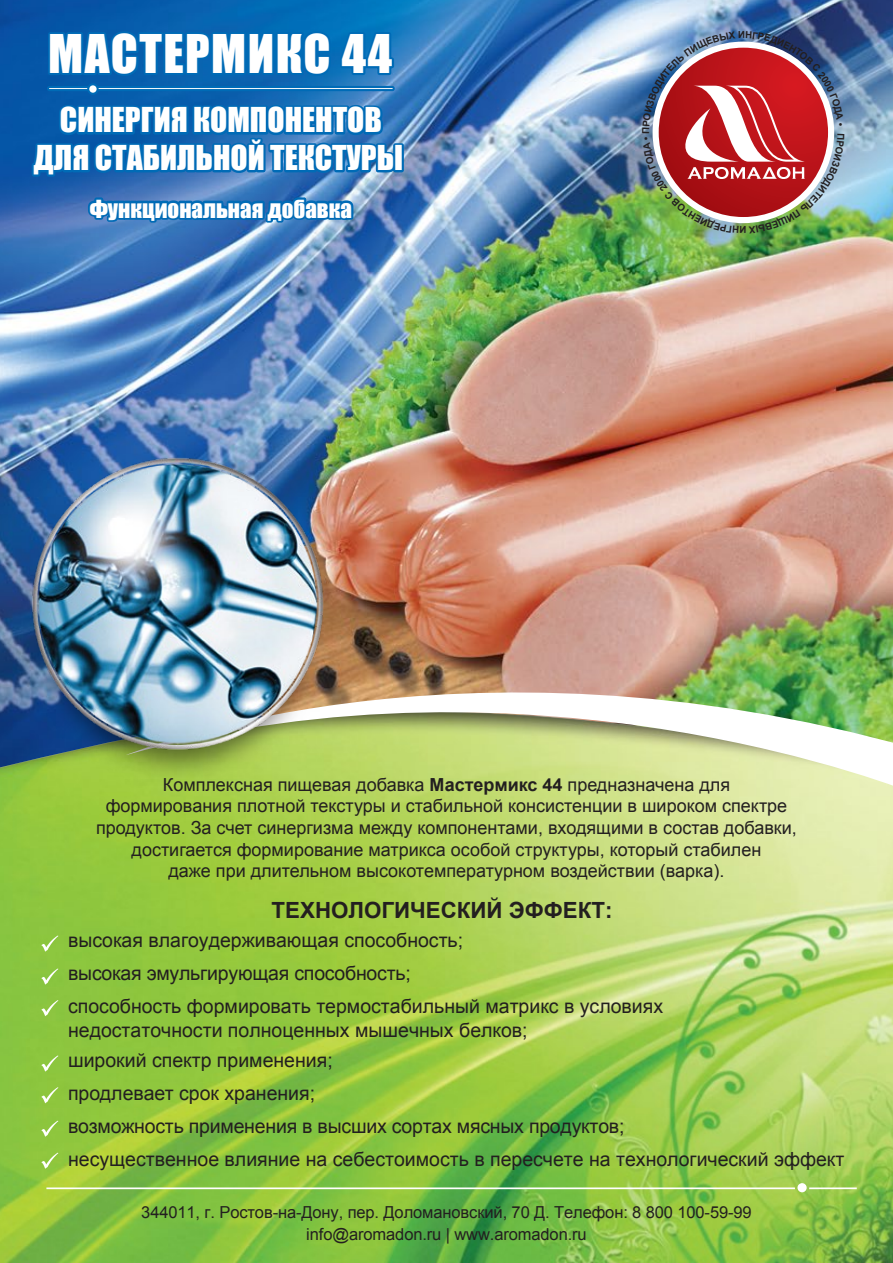
<style>
.page{position:relative;width:893px;height:1263px;background:#fff}
.page>*{position:absolute;margin:0;border:0;box-sizing:border-box;transform-origin:0 0}
.t1{font:48.9px "Impact";letter-spacing:.03em;color:#fff}
.t2{font:31.5px/37.8px "Impact";color:#fff;text-align:center}
.t3{font:22.95px "Impact";color:#fff}
.t4{font:700 22.35px "Arial";color:#231f20}
.t5{font:19.5px/33px "Arial";color:#231f20}
.t6{font:18px/21.6px "Arial";color:#231f20;text-align:center}
.t7{font:16.5px/21.9px "Arial";letter-spacing:-.005em;color:#231f20;text-align:center}
.s1{font-weight:700}
</style>
<div class="page">
<img style="left:0;top:0;width:893px;height:711px">
<img style="left:0;top:711px;width:893px;height:552px">
<img style="left:342px;top:619px;width:551px;height:174px">
<svg style="left:46px;top:1187px;width:749px;height:2px"></svg>
<svg style="left:809px;top:1187px;width:48px;height:2px"></svg>
<div style="left:797px;top:1183px;width:10px;height:9px;background:#fff;border-radius:50%"></div>
<svg style="left:41px;top:935px;width:17px;height:17px"></svg>
<svg style="left:41px;top:968px;width:17px;height:17px"></svg>
<svg style="left:41px;top:1000px;width:17px;height:16px"></svg>
<svg style="left:41px;top:1055px;width:17px;height:16px"></svg>
<svg style="left:41px;top:1087px;width:17px;height:16px"></svg>
<svg style="left:41px;top:1152px;width:17px;height:17px"></svg>
<svg style="left:41px;top:1120px;width:17px;height:17px"></svg>
<img style="left:18px;top:492px;width:324px;height:301px">
<img style="left:13px;top:441px;width:325px;height:331px">
<img style="left:30px;top:0;width:376px;height:492px">
<div style="left:89px;top:85px;width:8px;height:8px;background:#fff;border-radius:50%"></div>
<img style="left:642px;top:31px;width:202px;height:202px">
<h1 class="t1" style="left:48px;top:16px;width:346px">МАСТЕРМИКС 44</h1>
<h2 class="t2" style="left:33px;top:100px;width:371px">СИНЕРГИЯ КОМПОНЕНТОВ<br>ДЛЯ СТАБИЛЬНОЙ ТЕКСТУРЫ</h2>
<p class="t3" style="left:90px;top:191px;width:264px">Функциональная добавка</p>
<p class="t6" style="left:96px;top:774px;width:702px">Комплексная пищевая добавка <span class="s1">Мастермикс 44</span> предназначена для<br>формирования плотной текстуры и стабильной консистенции в широком спектре продуктов. За счет синергизма между компонентами, входящими в состав добавки, достигается формирование матрикса особой структуры, который стабилен<br>даже при длительном высокотемпературном воздействии (варка).</p>
<p class="t4" style="left:272px;top:895px;width:342px">ТЕХНОЛОГИЧЕСКИЙ ЭФФЕКТ:</p>
<p class="t5" style="left:68px;top:924px;width:596px">высокая влагоудерживающая способность;<br>высокая эмульгирующая способность;<br>способность формировать термостабильный матрикс в условиях</p>
<p class="t5" style="left:68px;top:1015px;width:461px;line-height:30.5px">недостаточности полноценных мышечных белков; широкий спектр применения;</p>
<p class="t5" style="left:68px;top:1077px;width:778px">продлевает срок хранения;<br>возможность применения в высших сортах мясных продуктов;<br>несущественное влияние на себестоимость в пересчете на технологический эффект</p>
<p class="t7" style="left:141px;top:1201px;width:612px">344011, г. Ростов-на-Дону, пер. Доломановский, 70 Д. Телефон: 8 800 100-59-99 info@aromadon.ru | www.aromadon.ru</p>
</div>
